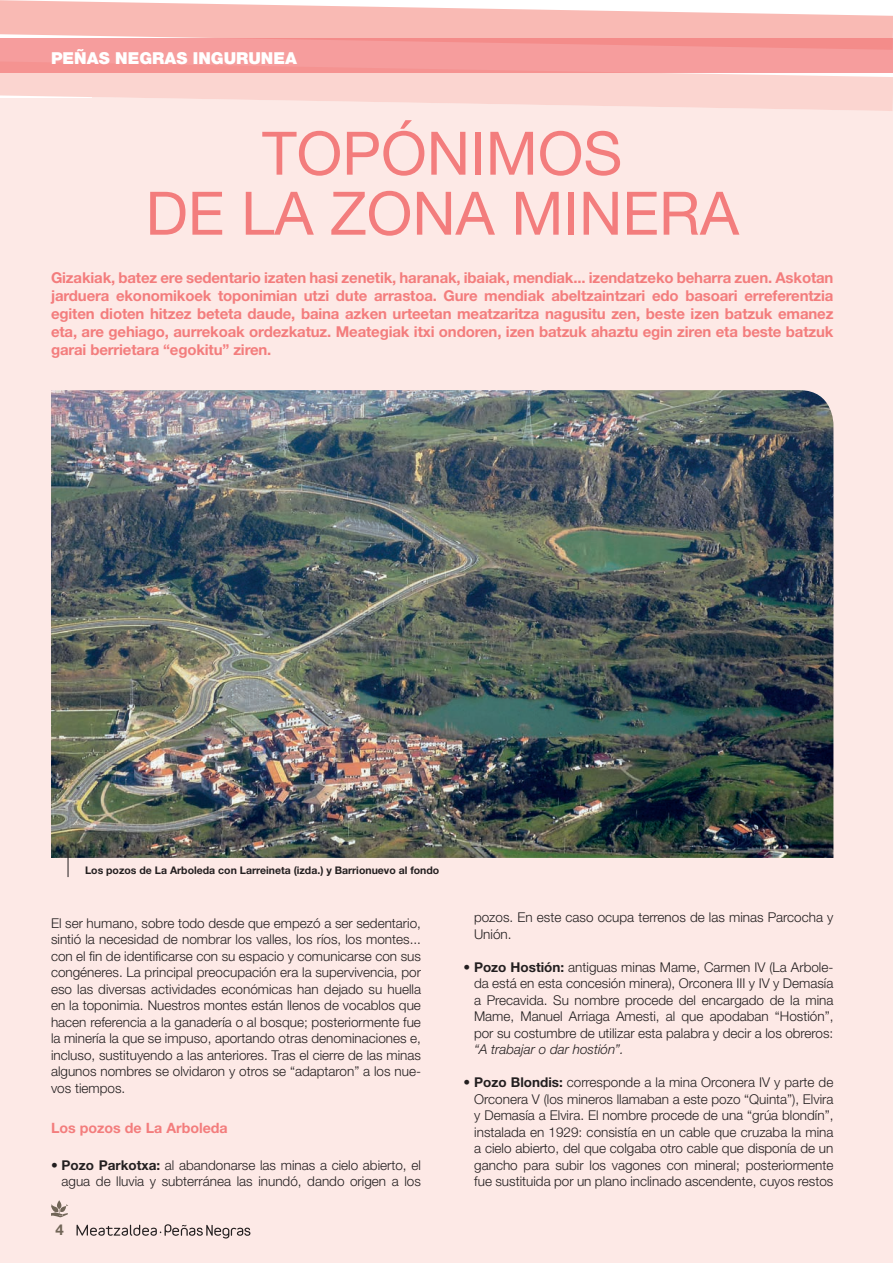
<style>
.page{position:relative;width:893px;height:1263px;background:#fff}
.page>*{position:absolute;margin:0;border:0;box-sizing:border-box;transform-origin:0 0}
.t1{font:60px/60px "Helvetica Neue LT Std";color:#f37d7d;text-align:center}
.t2{font:900 16.5px "Helvetica Neue LT Std";color:#fff}
.t3{font:700 15px/18px "Helvetica Neue LT Std";letter-spacing:-.01em;color:#f37d7d;text-align:justify}
.t4{font:700 15px "Helvetica Neue LT Std";color:#716557}
.t5{font:700 14.25px "Helvetica Neue LT Std";color:#f37d7d}
.t6{font:300 13.5px/16.5px "Helvetica Neue LT Std";color:#231f20;text-align:justify}
.t7{font:italic 300 13.5px "Helvetica Neue LT Std";color:#231f20}
.t8{font:700 10.5px "Helvetica Neue LT Std";color:#231f20}
.s1{font-weight:700}
</style>
<div class="page">
<div style="left:0;top:94px;width:893px;height:1169px;background:#fde9e6"></div>
<svg style="left:51px;top:1200px;width:17px;height:17px"></svg>
<svg style="left:77px;top:1224px;width:173px;height:14px"></svg>
<svg style="left:0;top:0;width:893px;height:38px"></svg>
<svg style="left:0;top:72px;width:893px;height:39px"></svg>
<svg style="left:0;top:38px;width:893px;height:34px;background:#f59999"></svg>
<img style="left:51px;top:390px;width:782px;height:468px">
<svg style="left:68px;top:849px;width:1px;height:28px"></svg>
<p class="t2" style="left:51px;top:48px;width:247px">PEÑAS NEGRAS INGURUNEA</p>
<h1 class="t1" style="left:146px;top:123px;width:595px">TOPÓNIMOS<br>DE LA ZONA MINERA</h1>
<p class="t3" style="left:51px;top:268px;width:784px">Gizakiak, batez ere sedentario izaten hasi zenetik, haranak, ibaiak, mendiak... izendatzeko beharra zuen. Askotan jarduera ekonomikoek toponimian utzi dute arrastoa. Gure mendiak abeltzaintzari edo basoari erreferentzia egiten dioten hitzez beteta daude, baina azken urteetan meatzaritza nagusitu zen, beste izen batzuk emanez eta, are gehiago, aurrekoak ordezkatuz. Meategiak itxi ondoren, izen batzuk ahaztu egin ziren eta beste batzuk garai berrietara “egokitu” ziren.</p>
<p class="t8" style="left:85px;top:864px;width:356px">Los pozos de La Arboleda con Larreineta (izda.) y Barrionuevo al fondo</p>
<p class="t6" style="left:51px;top:914px;width:371px">El ser humano, sobre todo desde que empezó a ser sedentario, sintió la necesidad de nombrar los valles, los ríos, los montes... con el fin de identificarse con su espacio y comunicarse con sus congéneres. La principal preocupación era la supervivencia, por eso las diversas actividades económicas han dejado su huella en la toponimia. Nuestros montes están llenos de vocablos que hacen referencia a la ganadería o al bosque; posteriormente fue la minería la que se impuso, aportando otras denominaciones e, incluso, sustituyendo a las anteriores. Tras el cierre de las minas algunos nombres se olvidaron y otros se “adaptaron” a los nue&shy;vos tiempos.</p>
<p class="t5" style="left:51px;top:1119px;width:178px">Los pozos de La Arboleda</p>
<p class="t6" style="left:51px;top:1156px;width:371px;text-align:right">• <span class="s1">Pozo Parkotxa:</span> al abandonarse las minas a cielo abierto, el agua de lluvia y subterránea las inundó, dando origen a los</p>
<p class="t4" style="left:55px;top:1221px;width:10px">4</p>
<p class="t6" style="left:474px;top:909px;width:361px">pozos. En este caso ocupa terrenos de las minas Parcocha y<br>Unión.</p>
<p class="t6" style="left:474px;top:958px;width:361px;text-indent:-11px">• <span class="s1">Pozo Hostión:</span> antiguas minas Mame, Carmen IV (La Arbole&shy;da está en esta concesión minera), Orconera III y IV y Demasía a Precavida. Su nombre procede del encargado de la mina Mame, Manuel Arriaga Amesti, al que apodaban “Hostión”, por su costumbre de utilizar esta palabra y decir a los obreros:</p>
<p class="t7" style="left:474px;top:1041px;width:152px">“A trabajar o dar hostión”.</p>
<p class="t6" style="left:474px;top:1074px;width:361px;text-indent:-11px">• <span class="s1">Pozo Blondis:</span> corresponde a la mina Orconera IV y parte de Orconera V (los mineros llamaban a este pozo “Quinta”), Elvira y Demasía a Elvira. El nombre procede de una “grúa blondín”, instalada en 1929: consistía en un cable que cruzaba la mina a cielo abierto, del que colgaba otro cable que disponía de un gancho para subir los vagones con mineral; posteriormente fue sustituida por un plano inclinado ascendente, cuyos restos</p>
</div>
